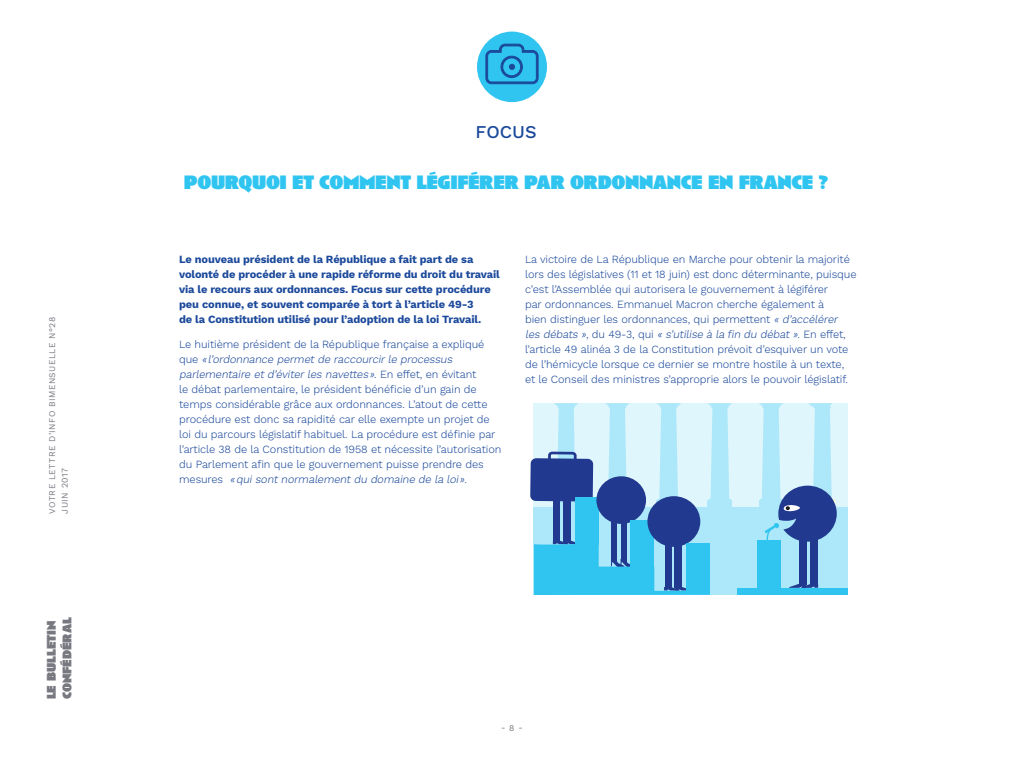
<style>
.page{position:relative;width:1024px;height:768px;background:#fff}
.page>*{position:absolute;margin:0;border:0;box-sizing:border-box;transform-origin:0 0}
.t1{font:900 20px "Anisette";letter-spacing:-.02em;color:#30c5f1}
.t2{font:500 18px "Work Sans";color:#1b499b}
.t3{font:900 13px/15.6px "Anisette";color:#777880}
.t4{font:300 11px/15px "Work Sans";letter-spacing:-.01em;color:#1b499b}
.t5{font:700 11px/15px "Work Sans";letter-spacing:-.01em;color:#1b499b}
.t6{font:8.7px "Work Sans";letter-spacing:.05em;color:#777880}
.t7{font:8.6px "Work Sans";letter-spacing:.05em;color:#777880}
.s1{font-style:italic}
</style>
<div class="page">
<div style="left:477px;top:32px;width:70px;height:70px;background:#30c5f1;border-radius:50%"></div>
<svg style="left:485px;top:43px;width:54px;height:42px"></svg>
<div style="left:534px;top:403px;width:314px;height:106px;background:#e0f6fd"></div>
<div style="left:534px;top:508px;width:314px;height:87px;background:#ace8f9"></div>
<svg style="left:605px;top:403px;width:25px;height:76px"></svg>
<div style="left:656px;top:500px;width:25px;height:8px;background:#ace8f9"></div>
<svg style="left:657px;top:403px;width:24px;height:97px"></svg>
<svg style="left:707px;top:403px;width:25px;height:105px"></svg>
<svg style="left:789px;top:584px;width:29px;height:4px"></svg>
<div style="left:799px;top:538px;width:8px;height:47px;background:#213a8f"></div>
<div style="left:810px;top:538px;width:8px;height:47px;background:#213a8f"></div>
<div style="left:564px;top:498px;width:7px;height:43px;background:#213a8f"></div>
<div style="left:553px;top:498px;width:7px;height:43px;background:#213a8f"></div>
<svg style="left:530px;top:403px;width:63px;height:105px"></svg>
<div style="left:575px;top:497px;width:24px;height:48px;background:#30c5f1"></div>
<div style="left:611px;top:517px;width:6px;height:45px;background:#213a8f"></div>
<div style="left:596px;top:476px;width:50px;height:48px;background:#213a8f;border-radius:50%"></div>
<div style="left:621px;top:517px;width:5px;height:45px;background:#213a8f"></div>
<div style="left:631px;top:520px;width:23px;height:48px;background:#30c5f1"></div>
<div style="left:647px;top:496px;width:53px;height:51px;background:#213a8f;border-radius:50%"></div>
<svg style="left:534px;top:541px;width:176px;height:54px"></svg>
<svg style="left:759px;top:403px;width:78px;height:139px"></svg>
<div style="left:758px;top:540px;width:23px;height:48px;background:#30c5f1"></div>
<div style="left:737px;top:588px;width:111px;height:7px;background:#30c5f1"></div>
<p class="t7" style="left:47px;top:514px;width:198px;rotate:-90deg">VOTRE LETTRE D’INFO BIMENSUELLE N°28</p>
<p class="t6" style="left:60px;top:514px;width:47px;rotate:-90deg">JUIN 2017</p>
<p class="t3" style="left:44px;top:699px;width:84px;rotate:-90deg">LE BULLETIN<br>CONFÉDÉRAL</p>
<h2 class="t2" style="left:476px;top:122px;width:63px">FOCUS</h2>
<h1 class="t1" style="left:184px;top:171px;width:646px">POURQUOI ET COMMENT LÉGIFÉRER PAR ORDONNANCE EN FRANCE ?</h1>
<p class="t5" style="left:179px;top:253px;width:322px">Le nouveau président de la République a fait part de sa volonté de procéder à une rapide réforme du droit du travail via le recours aux ordonnances. Focus sur cette procédure peu connue, et souvent comparée à tort à l’article 49-3<br>de la Constitution utilisé pour l’adoption de la loi Travail.</p>
<p class="t4" style="left:179px;top:338px;width:324px">Le huitième président de la République française a expliqué<br>q u e <span class="s1">«l’ordonnance permet de raccourcirle processus parlementaire et d’éviterles navettes»</span>. E n e ffe t , e n é v i t a n t<br>le débat parlementaire, le président bénéficie d’un gain de temps considérable grâce aux ordonnances. L’atout de cette procédure est donc sa rapidité car elle exempte un projet de loi du parcours législatif habituel. La procédure est définie par l’article 38 de la Constitution de 1958 et nécessite l’autorisation du Parlement afin que le gouvernement puisse prendre des<br>m e s u re s <span class="s1">«qui sont normalement du domaine de la loi»</span>.</p>
<p class="t4" style="left:525px;top:253px;width:333px">La victoire de La République en Marche pour obtenir la majorité lors des législatives (11 et 18 juin) est donc déterminante, puisque c’est l’Assemblée qui autorisera le gouvernement à légiférer<br>par ordonnances. Emmanuel Macron cherche également à<br>bien distinguer les ordonnances, qui permettent <span class="s1">« d’accélérer les débats »</span>, d u 4 9 - 3 , q u i <span class="s1">« s’utilise à la fin du débat »</span>. E n e ffe t , l’article 49 alinéa 3 de la Constitution prévoit d’esquiver un vote de l’hémicycle lorsque ce dernier se montre hostile à un texte, et le Conseil des ministres s’approprie alors le pouvoir législatif.</p>
<p class="t7" style="left:501px;top:723px;width:23px">- 8 -</p>
</div>
